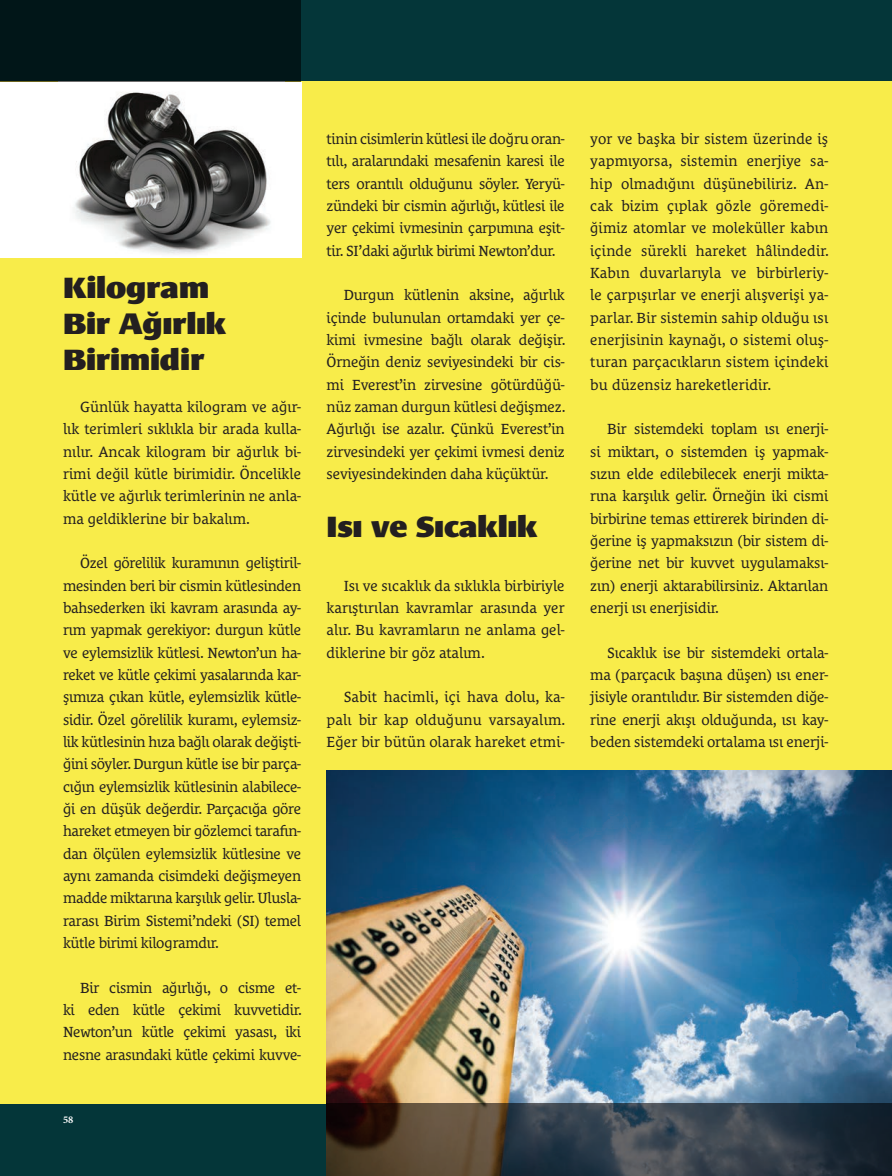
<style>
.page{position:relative;width:892px;height:1176px;background:#fff}
.page>*{position:absolute;margin:0;border:0;box-sizing:border-box;transform-origin:0 0}
.t1{font:900 30px/36px "Le Monde Sans Pro";letter-spacing:-.01em;color:#231f20}
.t2{font:15px/22.4px "Le Monde Courrier Pro";letter-spacing:-.01em;color:#231f20;text-align:justify}
.t3{font:700 10.35px "Minion Pro";color:#fff}
</style>
<div class="page">
<div style="left:0;top:1103px;width:891px;height:73px;background:#043639"></div>
<div style="left:0;top:0;width:891px;height:81px;background:#043639"></div>
<div style="left:0;top:81px;width:891px;height:1022px;background:#f8ec4a"></div>
<div style="left:0;top:82px;width:301px;height:175px;background:#fff"></div>
<img style="left:74px;top:92px;width:197px;height:163px">
<img style="left:326px;top:770px;width:565px;height:333px">
<div style="left:0;top:0;width:301px;height:82px;background:#011618"></div>
<svg style="left:326px;top:1103px;width:565px;height:73px;background:#3a3c3e"></svg>
<h1 class="t1" style="left:63px;top:267px;width:165px">Kilogram<br>Bir Ağırlık<br>Birimidir</h1>
<p class="t2" style="left:63px;top:394px;width:239px;text-indent:17px">Günlük hayatta kilogram ve ağır&shy;lık terimleri sıklıkla bir arada kulla&shy;nılır. Ancak kilogram bir ağırlık bi&shy;rimi değil kütle birimidir. Öncelikle kütle ve ağırlık terimlerinin ne anla&shy;ma geldiklerine bir bakalım.</p>
<p class="t2" style="left:63px;top:550px;width:239px;text-indent:17px">Özel görelilik kuramının geliştiril&shy;mesinden beri bir cismin kütlesinden bahsederken iki kavram arasında ay&shy;rım yapmak gerekiyor: durgun kütle ve eylemsizlik kütlesi. Newton’un ha&shy;reket ve kütle çekimi yasalarında kar&shy;şımıza çıkan kütle, eylemsizlik kütle&shy;sidir. Özel görelilik kuramı, eylemsiz&shy;lik kütlesinin hıza bağlı olarak değişti&shy;ğini söyler. Durgun kütle ise bir parça&shy;cığın eylemsizlik kütlesinin alabilece&shy;ği en düşük değerdir. Parçacığa göre hareket etmeyen bir gözlemci tarafın&shy;dan ölçülen eylemsizlik kütlesine ve aynı zamanda cisimdeki değişmeyen madde miktarına karşılık gelir. Ulusla&shy;rarası Birim Sistemi’ndeki (SI) temel kütle birimi kilogramdır.</p>
<p class="t2" style="left:63px;top:974px;width:240px;text-indent:17px">Bir cismin ağırlığı, o cisme et&shy;ki eden kütle çekimi kuvvetidir.<br>Newton’un kütle çekimi yasası, iki nesne arasındaki kütle çekimi kuvve-</p>
<p class="t3" style="left:63px;top:1112px;width:12px">58</p>
<p class="t2" style="left:326px;top:126px;width:239px">tinin cisimlerin kütlesi ile doğru oran&shy;tılı, aralarındaki mesafenin karesi ile ters orantılı olduğunu söyler. Yeryü&shy;zündeki bir cismin ağırlığı, kütlesi ile yer çekimi ivmesinin çarpımına eşit&shy;tir. SI’daki ağırlık birimi Newton’dur.</p>
<p class="t2" style="left:326px;top:282px;width:240px;text-indent:17px">Durgun kütlenin aksine, ağırlık içinde bulunulan ortamdaki yer çe&shy;kimi ivmesine bağlı olarak değişir.<br>Örneğin deniz seviyesindeki bir cis&shy;mi Everest’in zirvesine götürdüğü&shy;nüz zaman durgun kütlesi değişmez.<br>Ağırlığı ise azalır. Çünkü Everest’in zirvesindeki yer çekimi ivmesi deniz seviyesindekinden daha küçüktür.</p>
<h1 class="t1" style="left:326px;top:506px;width:212px">Isı ve Sıcaklık</h1>
<p class="t2" style="left:326px;top:572px;width:239px;text-indent:17px">Isı ve sıcaklık da sıklıkla birbiriyle karıştırılan kavramlar arasında yer alır. Bu kavramların ne anlama gel&shy;diklerine bir göz atalım.</p>
<p class="t2" style="left:326px;top:684px;width:240px;text-indent:17px">Sabit hacimli, içi hava dolu, ka&shy;palı bir kap olduğunu varsayalım.<br>Eğer bir bütün olarak hareket etmi-</p>
<p class="t2" style="left:590px;top:126px;width:240px">yor ve başka bir sistem üzerinde iş yapmıyorsa, sistemin enerjiye sa&shy;hip olmadığını düşünebiliriz. An&shy;cak bizim çıplak gözle göremedi&shy;ğimiz atomlar ve moleküller kabın içinde sürekli hareket hâlindedir.<br>Kabın duvarlarıyla ve birbirleriy&shy;le çarpışırlar ve enerji alışverişi ya&shy;parlar. Bir sistemin sahip olduğu ısı enerjisinin kaynağı, o sistemi oluş&shy;turan parçacıkların sistem içindeki bu düzensiz hareketleridir.</p>
<p class="t2" style="left:590px;top:416px;width:239px;text-indent:17px">Bir sistemdeki toplam ısı enerji&shy;si miktarı, o sistemden iş yapmak&shy;sızın elde edilebilecek enerji mikta&shy;rına karşılık gelir. Örneğin iki cismi birbirine temas ettirerek birinden di&shy;ğerine iş yapmaksızın (bir sistem di&shy;ğerine net bir kuvvet uygulamaksı&shy;zın) enerji aktarabilirsiniz. Aktarılan enerji ısı enerjisidir.</p>
<p class="t2" style="left:590px;top:639px;width:239px;text-indent:17px">Sıcaklık ise bir sistemdeki ortala&shy;ma (parçacık başına düşen) ısı ener&shy;jisiyle orantılıdır. Bir sistemden diğe&shy;rine enerji akışı olduğunda, ısı kay&shy;beden sistemdeki ortalama ısı enerji-</p>
</div>
